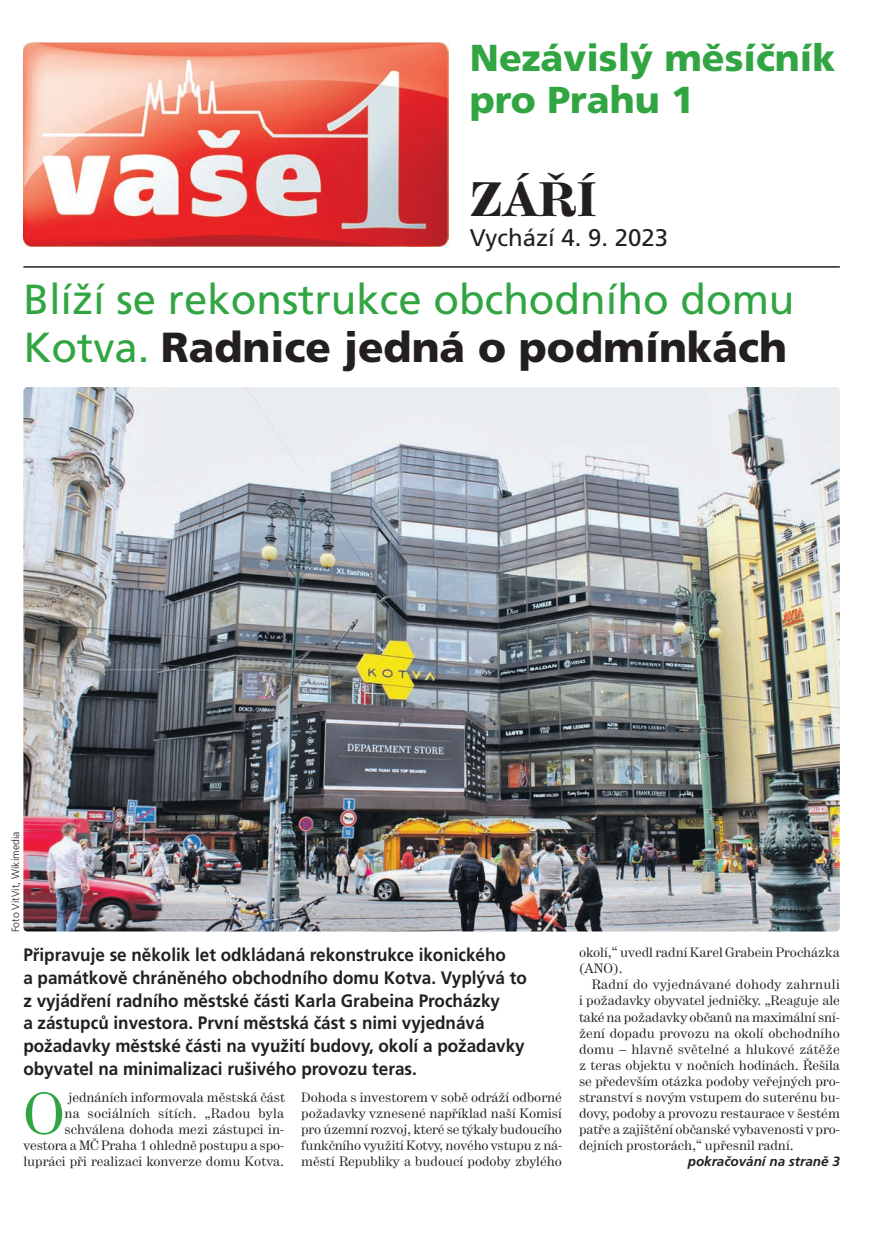
<style>
.page{position:relative;width:893px;height:1242px;background:#fff}
.page>*{position:absolute;margin:0;border:0;box-sizing:border-box;transform-origin:0 0}
.t1{font:58.5px "Hercules";color:#32a543}
.t2{font:500 48px "Hercules";color:#231f20}
.t3{font:42px/48px "Frutiger CE";color:#32a543}
.t4{font:900 37.5px/42px "Frutiger CE";color:#32a543}
.t5{font:24px "Frutiger CE";color:#231f20}
.t6{font:700 18px/23px "Frutiger CE";color:#231f20;scale:.95 1}
.t7{font:13.5px/16px "Hercules";color:#231f20;text-align:justify}
.t8{font:italic 700 13.5px "Frutiger CE";color:#231f20}
.t9{font:300 10.5px "Frutiger CE";color:#231f20}
.s1{font-weight:900;color:#231f20}
</style>
<div class="page">
<img style="left:23px;top:43px;width:426px;height:204px">
<hr style="left:23px;top:266px;width:817px;height:2px;background:#231f20">
<img style="left:23px;top:387px;width:817px;height:544px;border-radius:4px">
<h3 class="t4" style="left:470px;top:39px;width:367px">Nezávislý měsíčník pro Prahu 1</h3>
<h2 class="t2" style="left:470px;top:170px;width:128px">ZÁŘÍ</h2>
<h3 class="t5" style="left:470px;top:227px;width:200px">Vychází 4. 9. 2023</h3>
<h3 class="t3" style="left:23px;top:278px;width:773px">Blíží se rekonstrukce obchodního domu<br>Kotva. <span class="s1">Radnice jedná o podmínkách</span></h3>
<p class="t9" style="left:11px;top:932px;width:102px;rotate:-90deg">Foto VitVit, Wikimedia</p>
<p class="t6" style="left:23px;top:944px;width:532px">Připravuje se několik let odkládaná rekonstrukce ikonického<br>a památkově chráněného obchodního domu Kotva. Vyplývá to z vyjádření radního městské části Karla Grabeina Procházky<br>a zástupců investora. První městská část s nimi vyjednává požadavky městské části na využití budovy, okolí a požadavky obyvatel na minimalizaci rušivého provozu teras.</p>
<p class="t7" style="left:579px;top:945px;width:262px">okolí,“ uvedl radní Karel Grabein Procházka (ANO).</p>
<p class="t7" style="left:579px;top:977px;width:262px;text-indent:13px">Radní do vyjednávané dohody zahrnuli i požadavky obyvatel jedničky. „Reaguje ale také na požadavky občanů na maximální sní&shy;žení dopadu provozu na okolí obchodního domu – hlavně světelné a hlukové zátěže z teras objektu v nočních hodinách. Řešila se především otázka podoby veřejných pro&shy;stranství s novým vstupem do suterénu bu&shy;dovy, podoby a provozu restaurace v šestém patře a zajištění občanské vybavenosti v pro&shy;dejních prostorách,“ upřesnil radní.</p>
<p class="t8" style="left:688px;top:1155px;width:154px">pokračování na straně 3</p>
<h1 class="t1" style="left:23px;top:1092px;width:43px">O</h1>
<p class="t7" style="left:23px;top:1090px;width:263px;text-align:right">jednáních informovala městská část<br>na sociálních sítích. „Radou byla schválena dohoda mezi zástupci in&shy;vestora a MČ Praha 1 ohledně postupu a spo&shy;lupráci při realizaci konverze domu Kotva.</p>
<p class="t7" style="left:301px;top:1090px;width:262px">Dohoda s investorem v sobě odráží odborné požadavky vznesené například naší Komisí pro územní rozvoj, které se týkaly budoucího funkčního využití Kotvy, nového vstupu z ná&shy;městí Republiky a budoucí podoby zbylého</p>
</div>
